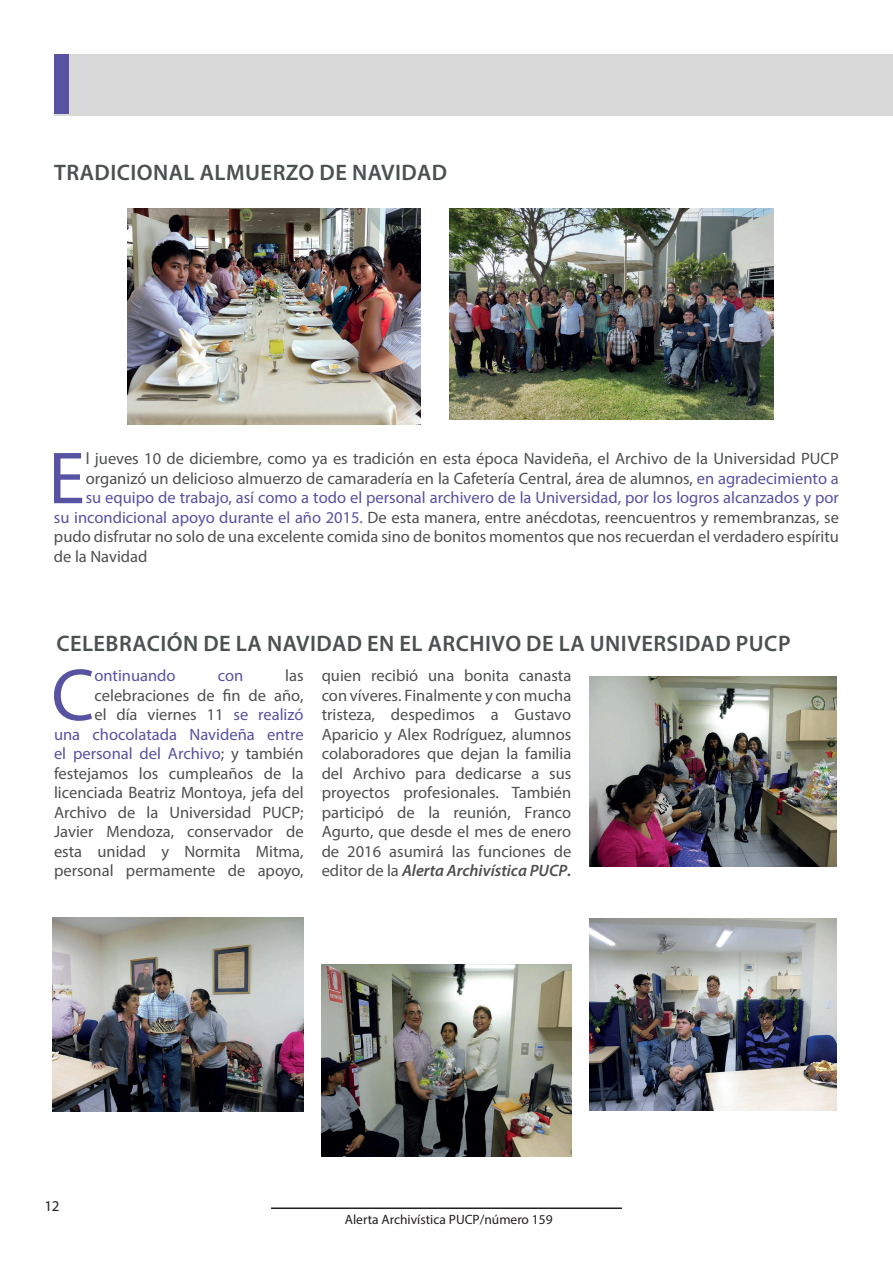
<style>
.page{position:relative;width:893px;height:1263px;background:#fff}
.page>*{position:absolute;margin:0;border:0;box-sizing:border-box;transform-origin:0 0}
.t1{font:74.4px "Myriad Pro";color:#5752a2}
.t2{font:600 22.5px "Myriad Pro";letter-spacing:.02em;color:#4c5050}
.t3{font:16.5px/19.5px "Myriad Pro";color:#4e4f50;text-align:right}
.t4{font:16.5px "Myriad Pro";color:#5752a2}
.t5{font:15px "Myriad Pro";color:#231f20}
.t6{font:13.5px "Myriad Pro";color:#231f20}
.s1{color:#5752a2}
.s2{font-weight:600;font-style:italic}
</style>
<div class="page">
<hr style="left:271px;top:1207px;width:351px;height:2px;background:#231f20">
<div style="left:54px;top:54px;width:839px;height:62px;background:#d8d9d8"></div>
<img style="left:52px;top:917px;width:252px;height:195px">
<img style="left:322px;top:964px;width:249px;height:192px">
<img style="left:589px;top:676px;width:248px;height:190px">
<img style="left:589px;top:918px;width:248px;height:193px">
<img style="left:128px;top:208px;width:293px;height:216px">
<img style="left:449px;top:208px;width:325px;height:212px">
<div style="left:54px;top:54px;width:15px;height:60px;background:#5752a2"></div>
<h2 class="t2" style="left:54px;top:158px;width:394px">TRADICIONAL ALMUERZO DE NAVIDAD</h2>
<h1 class="t1" style="left:48px;top:432px;width:38px">E</h1>
<p class="t3" style="left:86px;top:449px;width:755px">l jueves 10 de diciembre, como ya es tradición en esta época Navideña, el Archivo de la Universidad PUCP</p>
<p class="t3" style="left:86px;top:468px;width:755px">organizó un delicioso almuerzo de camaradería en la Cafetería Central, área de alumnos, <span class="s1">en agradecimiento a</span></p>
<p class="t4" style="left:86px;top:487px;width:755px">su equipo de trabajo, así como a todo el personal archivero de la Universidad, por los logros alcanzados y por</p>
<p class="t3" style="left:54px;top:507px;width:786px"><span class="s1">su incondicional apoyo durante el año 2015.</span> De esta manera, entre anécdotas, reencuentros y remembranzas, se</p>
<p class="t3" style="left:54px;top:527px;width:787px">pudo disfrutar no solo de una excelente comida sino de bonitos momentos que nos recuerdan el verdadero espíritu</p>
<p class="t3" style="left:54px;top:546px;width:95px">de la Navidad</p>
<h2 class="t2" style="left:56px;top:629px;width:736px">CELEBRACIÓN DE LA NAVIDAD EN EL ARCHIVO DE LA UNIVERSIDAD PUCP</h2>
<h1 class="t1" style="left:51px;top:649px;width:45px">C</h1>
<p class="t4" style="left:94px;top:665px;width:83px">ontinuando</p>
<p class="t4" style="left:218px;top:665px;width:27px">con</p>
<p class="t3" style="left:54px;top:665px;width:251px">las<br>celebraciones de fin de año,<br>el día viernes 11 <span class="s1">se realizó<br>una chocolatada Navideña entre el personal del Archivo</span>; y también festejamos los cumpleaños de la licenciada Beatriz Montoya, jefa del<br>Archivo de la Universidad PUCP;<br>Javier Mendoza, conservador de esta unidad y Normita Mitma, personal permamente de apoyo,</p>
<p class="t3" style="left:322px;top:665px;width:251px;text-align:justify">quien recibió una bonita canasta con víveres. Finalmente y con mucha tristeza, despedimos a Gustavo Aparicio y Alex Rodríguez, alumnos colaboradores que dejan la familia del Archivo para dedicarse a sus proyectos profesionales. También participó de la reunión, Franco Agurto, que desde el mes de enero de 2016 asumirá las funciones de editor de la <span class="s2">Alerta Archivística PUCP.</span></p>
<p class="t5" style="left:45px;top:1197px;width:16px">12</p>
<p class="t6" style="left:345px;top:1211px;width:209px">Alerta Archivística PUCP/número 159</p>
</div>
